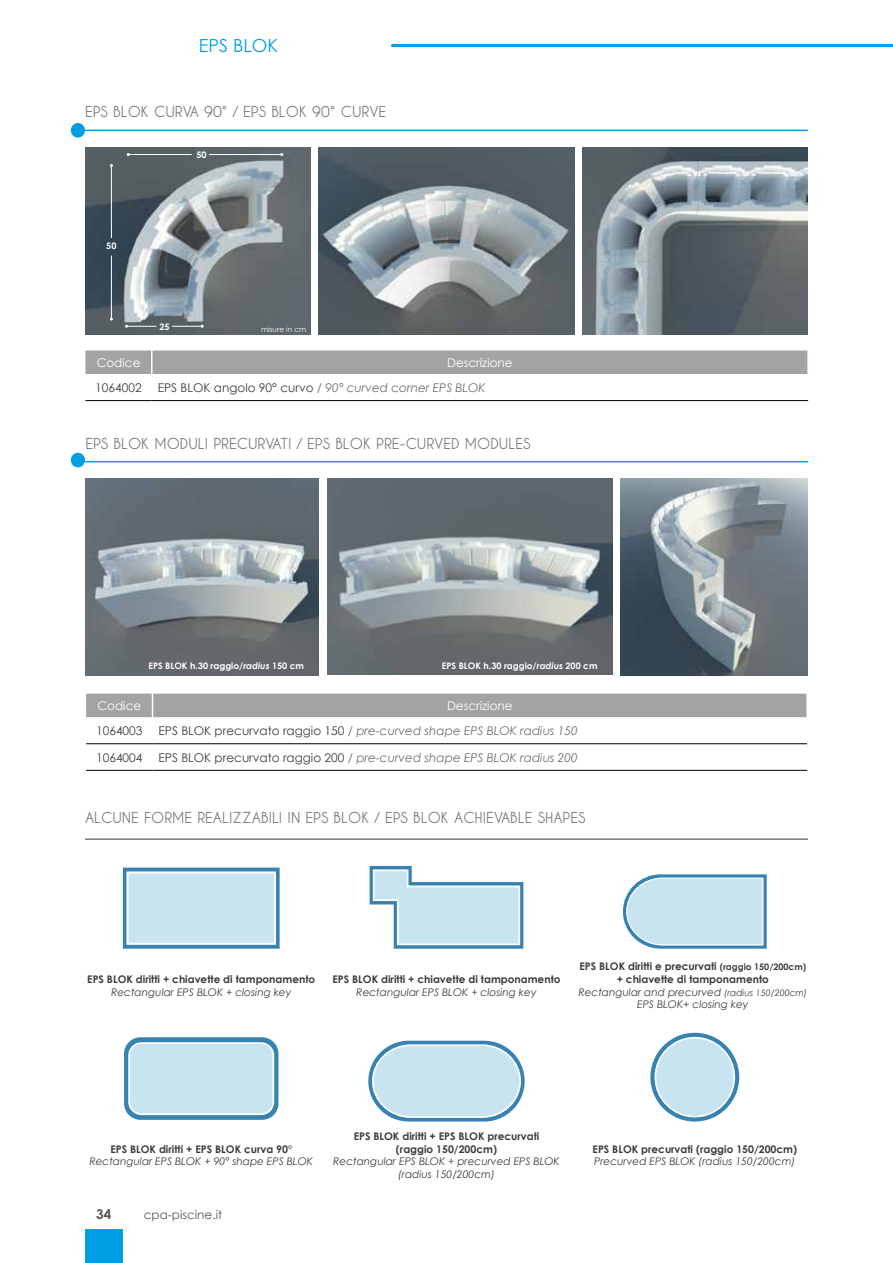
<style>
.page{position:relative;width:893px;height:1263px;background:#fff}
.page>*{position:absolute;margin:0;border:0;box-sizing:border-box;transform-origin:0 0}
.t1{font:18px "Century Gothic";color:#009fe3}
.t2{font:700 15px "Caviar Dreams";color:#797979}
.t3{font:700 13.5px "Century Gothic";color:#575756}
.t4{font:italic 12px "Century Gothic";color:#706f6f}
.t5{font:12px "Century Gothic";color:#fff}
.t6{font:12px "Century Gothic";color:#3c3c3b}
.t7{font:12px "Century Gothic";color:#575756}
.t8{font:700 10.5px/12.6px "Century Gothic";color:#3c3c3b;text-align:center}
.t9{font:italic 10.5px/12.6px "Century Gothic";color:#3c3c3b;text-align:center}
.t10{font:700 9px "Century Gothic";color:#fff}
.t11{font:7.5px "Century Gothic";color:#fff}
.s1{font-style:normal;color:#3c3c3b}
.s2{font-style:italic}
.s3{font-size:9px}
.s4{font-weight:400;font-style:italic}
.s5{font-weight:400;font-style:italic;font-size:9px}
</style>
<div class="page">
<div style="left:85px;top:1229px;width:37px;height:34px;background:#009fe3"></div>
<hr style="left:391px;top:44px;width:502px;height:3px;background:#009fe3">
<div style="left:85px;top:350px;width:722px;height:24px;background:#a3a3a3"></div>
<hr style="left:151px;top:350px;width:2px;height:24px;background:#fff">
<hr style="left:85px;top:400px;width:67px;height:1px;background:#000">
<hr style="left:152px;top:400px;width:656px;height:1px;background:#000">
<div style="left:86px;top:694px;width:720px;height:23px;background:#a3a3a3"></div>
<hr style="left:86px;top:743px;width:67px;height:1px;background:#000">
<hr style="left:153px;top:743px;width:654px;height:1px;background:#000">
<hr style="left:86px;top:770px;width:67px;height:1px;background:#000">
<hr style="left:153px;top:770px;width:654px;height:1px;background:#000">
<hr style="left:85px;top:130px;width:723px;height:1px;background:#009fe3">
<hr style="left:85px;top:461px;width:723px;height:1px;background:#009fe3">
<img style="left:319px;top:148px;width:255px;height:186px">
<img style="left:583px;top:148px;width:225px;height:186px">
<img style="left:85px;top:148px;width:225px;height:186px">
<svg style="left:125px;top:325px;width:31px;height:3px"></svg>
<hr style="left:172px;top:326px;width:30px;height:1px;background:#fff">
<hr style="left:111px;top:166px;width:1px;height:72px;background:#fff">
<hr style="left:111px;top:256px;width:1px;height:63px;background:#fff">
<hr style="left:209px;top:154px;width:73px;height:1px;background:#fff">
<hr style="left:128px;top:154px;width:64px;height:1px;background:#fff">
<img style="left:85px;top:479px;width:234px;height:197px">
<img style="left:327px;top:479px;width:285px;height:196px">
<img style="left:621px;top:479px;width:187px;height:197px">
<hr style="left:85px;top:838px;width:723px;height:2px;background:#797979">
<svg style="left:123px;top:1036px;width:156px;height:85px;fill:#3682b1"></svg>
<div style="left:122px;top:1035px;width:158px;height:86px;border:2px solid #fff;border-radius:17px"></div>
<div style="left:129px;top:1043px;width:144px;height:71px;background:#c9e4f1;border-radius:12px"></div>
<div style="left:128px;top:1042px;width:146px;height:73px;border:2px solid #fff;border-radius:12px"></div>
<svg style="left:650px;top:1033px;width:89px;height:88px"></svg>
<div style="left:655px;top:1038px;width:79px;height:78px;background:#c9e4f1;border-radius:50%"></div>
<div style="left:654px;top:1037px;width:81px;height:80px;border:2px solid #fff;border-radius:50%"></div>
<svg style="left:368px;top:1041px;width:157px;height:80px"></svg>
<svg style="left:370px;top:866px;width:153px;height:83px"></svg>
<svg style="left:623px;top:874px;width:144px;height:75px"></svg>
<svg style="left:123px;top:868px;width:157px;height:81px"></svg>
<div style="left:127px;top:872px;width:149px;height:73px;background:#c9e4f1;border:2px solid #fff"></div>
<div style="left:71px;top:123px;width:14px;height:15px;background:#009fe3;border-radius:50%"></div>
<div style="left:71px;top:453px;width:14px;height:14px;background:#009fe3;border-radius:50%"></div>
<h1 class="t1" style="left:199px;top:33px;width:81px">EPS BLOK</h1>
<h2 class="t2" style="left:85px;top:103px;width:303px">EPS BLOK CURVA 90° / EPS BLOK 90° CURVE</h2>
<p class="t10" style="left:106px;top:239px;width:12px">50</p>
<p class="t10" style="left:197px;top:148px;width:12px">50</p>
<p class="t10" style="left:159px;top:320px;width:12px">25</p>
<p class="t11" style="left:261px;top:324px;width:47px">misure in cm</p>
<p class="t5" style="left:97px;top:354px;width:45px">Codice</p>
<p class="t5" style="left:447px;top:354px;width:67px">Descrizione</p>
<p class="t6" style="left:95px;top:379px;width:48px">1064002</p>
<p class="t4" style="left:158px;top:379px;width:329px"><span class="s1">EPS BLOK angolo 90° curvo</span> / 90° curved corner EPS BLOK</p>
<h2 class="t2" style="left:85px;top:435px;width:447px">EPS BLOK MODULI PRECURVATI / EPS BLOK PRE-CURVED MODULES</h2>
<p class="t10" style="left:148px;top:659px;width:157px">EPS BLOK h.30 raggio<span class="s2">/radius</span> 150 cm</p>
<p class="t10" style="left:442px;top:659px;width:157px">EPS BLOK h.30 raggio<span class="s2">/radius</span> 200 cm</p>
<p class="t5" style="left:97px;top:697px;width:45px">Codice</p>
<p class="t5" style="left:447px;top:697px;width:67px">Descrizione</p>
<p class="t6" style="left:96px;top:722px;width:48px">1064003</p>
<p class="t4" style="left:159px;top:722px;width:421px"><span class="s1">EPS BLOK precurvato raggio 150</span> / pre-curved shape EPS BLOK radius 150</p>
<p class="t6" style="left:96px;top:749px;width:48px">1064004</p>
<p class="t4" style="left:159px;top:749px;width:421px"><span class="s1">EPS BLOK precurvato raggio 200</span> / pre-curved shape EPS BLOK radius 200</p>
<h2 class="t2" style="left:85px;top:809px;width:502px">ALCUNE FORME REALIZZABILI IN EPS BLOK / EPS BLOK ACHIEVABLE SHAPES</h2>
<p class="t8" style="left:87px;top:972px;width:230px">EPS BLOK diritti + chiavette di tamponamento</p>
<p class="t9" style="left:111px;top:985px;width:182px">Rectangular EPS BLOK + closing key</p>
<p class="t8" style="left:332px;top:972px;width:230px">EPS BLOK diritti + chiavette di tamponamento</p>
<p class="t9" style="left:356px;top:985px;width:182px">Rectangular EPS BLOK + closing key</p>
<p class="t8" style="left:578px;top:960px;width:230px">EPS BLOK diritti e precurvati <span class="s3">(raggio 150/200cm) </span>+ chiavette di tamponamento<br><span class="s4">Rectangular and precurved</span> <span class="s5">(radius 150/200cm)<br></span><span class="s4">EPS BLOK+ closing key</span></p>
<p class="t8" style="left:110px;top:1142px;width:183px">EPS BLOK diritti + EPS BLOK curva 90°</p>
<p class="t9" style="left:89px;top:1155px;width:225px">Rectangular EPS BLOK + 90° shape EPS BLOK</p>
<p class="t3" style="left:96px;top:1204px;width:17px">34</p>
<p class="t7" style="left:144px;top:1206px;width:80px">cpa-piscine.it</p>
<p class="t8" style="left:354px;top:1129px;width:187px">EPS BLOK diritti + EPS BLOK precurvati (raggio 150/200cm)</p>
<p class="t9" style="left:333px;top:1155px;width:228px">Rectangular EPS BLOK + precurved EPS BLOK (radius 150/200cm)</p>
<p class="t8" style="left:592px;top:1142px;width:206px">EPS BLOK precurvati (raggio 150/200cm)</p>
<p class="t9" style="left:594px;top:1155px;width:203px">Precurved EPS BLOK (radius 150/200cm)</p>
</div>
